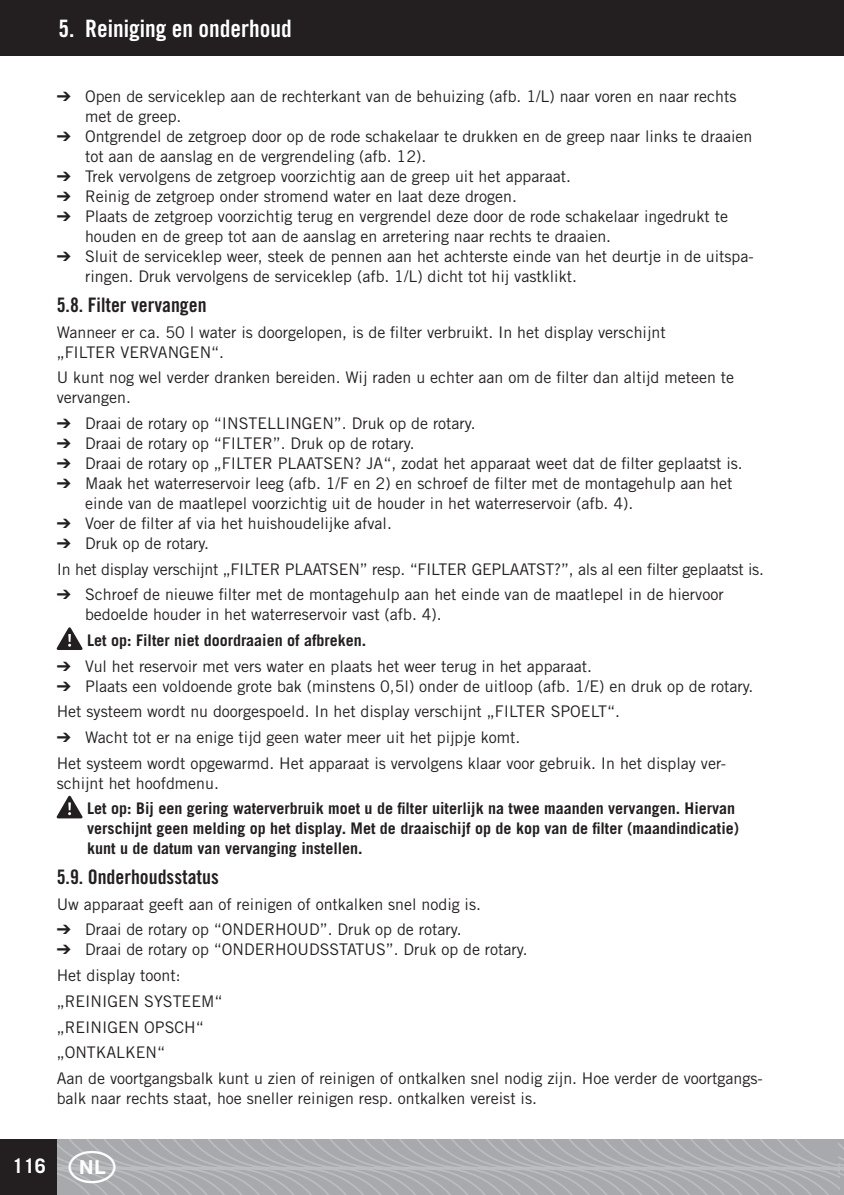
<style>
.page{position:relative;width:844px;height:1195px;background:#fff}
.page>*{position:absolute;margin:0;border:0;box-sizing:border-box;transform-origin:0 0}
.t1{font:24px "Trade Gothic LT Std Bd Cn 20";color:#fff}
.t2{font:20px "Trade Gothic LT Std Bd Cn 20";color:#231f20}
.t3{font:700 20px "Trade Gothic LT Std";color:#fff}
.t4{font:16px/20px "Trade Gothic LT Std";color:#231f20}
.t5{font:700 16px/25.6px "Trade Gothic LT Std";color:#231f20}
.s1{font-weight:400}
</style>
<div class="page">
<svg style="left:57px;top:627px;width:26px;height:23px"></svg>
<svg style="left:57px;top:795px;width:26px;height:23px"></svg>
<div style="left:0;top:0;width:844px;height:55px;background:#231f20"></div>
<svg style="left:57px;top:1139px;width:781px;height:56px;background:#acadb1"></svg>
<div style="left:0;top:1139px;width:56px;height:56px;background:#231f20"></div>
<svg style="left:838px;top:1139px;width:6px;height:56px"></svg>
<svg style="left:69px;top:1150px;width:47px;height:32px;background:#aeafb3"></svg>
<p class="t1" style="left:59px;top:14px;width:235px">5. Reiniging en onderhoud</p>
<p class="t4" style="left:85px;top:86px;width:653px;text-indent:-28px">➔ Open de serviceklep aan de rechterkant van de behuizing (afb. 1/L) naar voren en naar rechts met de greep.</p>
<p class="t4" style="left:85px;top:126px;width:669px;text-indent:-28px">➔ Ontgrendel de zetgroep door op de rode schakelaar te drukken en de greep naar links te draaien tot aan de aanslag en de vergrendeling (afb. 12).</p>
<p class="t4" style="left:57px;top:166px;width:516px">➔ Trek vervolgens de zetgroep voorzichtig aan de greep uit het apparaat.</p>
<p class="t4" style="left:57px;top:186px;width:462px">➔ Reinig de zetgroep onder stromend water en laat deze drogen.</p>
<p class="t4" style="left:85px;top:206px;width:644px;text-indent:-28px">➔ Plaats de zetgroep voorzichtig terug en vergrendel deze door de rode schakelaar ingedrukt te houden en de greep tot aan de aanslag en arretering naar rechts te draaien.</p>
<p class="t4" style="left:85px;top:246px;width:670px;text-indent:-28px">➔ Sluit de serviceklep weer, steek de pennen aan het achterste einde van het deurtje in de uitspa&shy;ringen. Druk vervolgens de serviceklep (afb. 1/L) dicht tot hij vastklikt.</p>
<p class="t2" style="left:57px;top:292px;width:151px">5.8. Filter vervangen</p>
<p class="t4" style="left:57px;top:322px;width:611px">Wanneer er ca. 50 l water is doorgelopen, is de filter verbruikt. In het display verschijnt „FILTER VERVANGEN“.</p>
<p class="t4" style="left:57px;top:367px;width:679px">U kunt nog wel verder dranken bereiden. Wij raden u echter aan om de filter dan altijd meteen te vervangen.</p>
<p class="t4" style="left:57px;top:413px;width:421px">➔ Draai de rotary op “INSTELLINGEN”. Druk op de rotary.</p>
<p class="t4" style="left:57px;top:433px;width:360px">➔ Draai de rotary op “FILTER”. Druk op de rotary.</p>
<p class="t4" style="left:57px;top:453px;width:688px">➔ Draai de rotary op „FILTER PLAATSEN? JA“, zodat het apparaat weet dat de filter geplaatst is.</p>
<p class="t4" style="left:85px;top:473px;width:649px;text-indent:-28px">➔ Maak het waterreservoir leeg (afb. 1/F en 2) en schroef de filter met de montagehulp aan het einde van de maatlepel voorzichtig uit de houder in het waterreservoir (afb. 4).</p>
<p class="t4" style="left:57px;top:513px;width:337px">➔ Voer de filter af via het huishoudelijke afval.</p>
<p class="t4" style="left:57px;top:530px;width:709px;line-height:25.6px">➔ Druk op de rotary.<br>In het display verschijnt „FILTER PLAATSEN” resp. “FILTER GEPLAATST?”, als al een filter geplaatst is.</p>
<p class="t4" style="left:85px;top:584px;width:640px;text-indent:-28px">➔ Schroef de nieuwe filter met de montagehulp aan het einde van de maatlepel in de hiervoor bedoelde houder in het waterreservoir vast (afb. 4).</p>
<p class="t5" style="left:87px;top:627px;width:281px">Let op: Filter niet doordraaien of afbreken.</p>
<p class="t4" style="left:57px;top:656px;width:537px">➔ Vul het reservoir met vers water en plaats het weer terug in het apparaat.</p>
<p class="t4" style="left:57px;top:673px;width:698px;line-height:25.6px">➔ Plaats een voldoende grote bak (minstens 0,5l) onder de uitloop (afb. 1/E) en druk op de rotary.<br>Het systeem wordt nu doorgespoeld. In het display verschijnt „FILTER SPOELT“.</p>
<p class="t4" style="left:57px;top:724px;width:671px;line-height:25.6px">➔ Wacht tot er na enige tijd geen water meer uit het pijpje komt.<br>Het systeem wordt opgewarmd. Het apparaat is vervolgens klaar voor gebruik. In het display ver-</p>
<p class="t5" style="left:87px;top:770px;width:650px;text-indent:-30px"><span class="s1">schijnt het hoofdmenu.<br></span>Let op: Bij een gering waterverbruik moet u de filter uiterlijk na twee maanden vervangen. Hiervan</p>
<p class="t5" style="left:87px;top:818px;width:653px;line-height:20px">verschijnt geen melding op het display. Met de draaischijf op de kop van de filter (maandindicatie) kunt u de datum van vervanging instellen.</p>
<p class="t2" style="left:57px;top:864px;width:164px">5.9. Onderhoudsstatus</p>
<p class="t4" style="left:57px;top:894px;width:426px">Uw apparaat geeft aan of reinigen of ontkalken snel nodig is.</p>
<p class="t4" style="left:57px;top:919px;width:406px">➔ Draai de rotary op “ONDERHOUD”. Druk op de rotary.</p>
<p class="t4" style="left:57px;top:936px;width:708px;line-height:25.6px">➔ Draai de rotary op “ONDERHOUDSSTATUS”. Druk op de rotary.<br>Het display toont:<br>„REINIGEN SYSTEEM“<br>„REINIGEN OPSCH“<br>„ONTKALKEN“<br>Aan de voortgangsbalk kunt u zien of reinigen of ontkalken snel nodig zijn. Hoe verder de voortgangs-</p>
<p class="t4" style="left:57px;top:1088px;width:482px">balk naar rechts staat, hoe sneller reinigen resp. ontkalken vereist is.</p>
<p class="t3" style="left:13px;top:1153px;width:35px">116</p>
</div>
